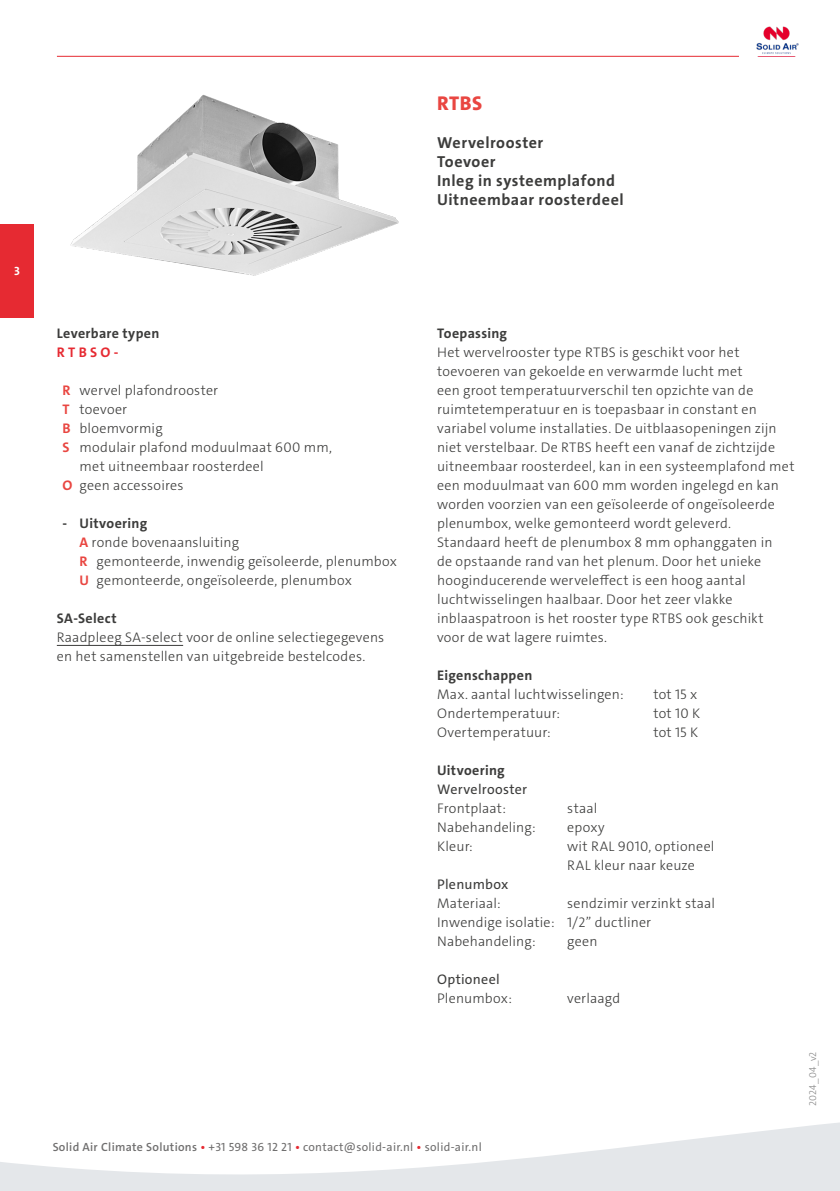
<style>
.page{position:relative;width:840px;height:1191px;background:#fff}
.page>*{position:absolute;margin:0;border:0;box-sizing:border-box;transform-origin:0 0}
.t1{font:800 20px "The Sans C4 s";color:#e94641}
.t2{font:700 16px/19px "The Sans C4 s";letter-spacing:.035em;color:#3c3c3b}
.t3{font:300 14px/19px "The Sans C4 s";letter-spacing:.015em;color:#3c3c3b}
.t4{font:700 14px "The Sans C4 s";letter-spacing:.025em;color:#3c3c3b}
.t5{font:14px "The Sans C4 s";letter-spacing:.02em;color:#3c3c3b}
.t6{font:700 14px "The Sans C4 s";color:#e62a32}
.t7{font:12px "The Sans C4 s";letter-spacing:.025em;color:#706f6f}
.t8{font:700 12px "The Sans C4 s";color:#fff}
.t9{font:300 10px "The Sans C4 s";color:#878787}
.s1{font-weight:700;color:#e94641}
.s2{font-weight:700}
.s3{font-weight:600}
.s4{font-weight:600;color:#e62a32}
</style>
<div class="page">
<div style="left:0;top:224px;width:34px;height:93px;background:#e62a32"></div>
<hr style="left:57px;top:56px;width:681px;height:1px;background:#e62a32">
<img style="left:756px;top:26px;width:43px;height:31px">
<svg style="left:0;top:1122px;width:839px;height:69px"></svg>
<hr style="left:57px;top:645px;width:126px;height:1px;background:#3c3c3b">
<img style="left:71px;top:95px;width:327px;height:180px">
<p class="t8" style="left:14px;top:263px;width:7px">3</p>
<h1 class="t1" style="left:437px;top:90px;width:47px">RTBS</h1>
<p class="t2" style="left:437px;top:133px;width:188px">Wervelrooster<br>Toevoer<br>Inleg in systeemplafond<br>Uitneembaar roosterdeel</p>
<p class="t4" style="left:57px;top:324px;width:104px">Leverbare typen</p>
<p class="t6" style="left:57px;top:343px;width:63px">R T B S O -</p>
<p class="t3" style="left:62px;top:381px;width:157px"><span class="s1">R</span> wervel plafondrooster</p>
<p class="t3" style="left:62px;top:400px;width:66px"><span class="s1">T</span> toevoer</p>
<p class="t3" style="left:62px;top:419px;width:102px"><span class="s1">B</span> bloemvormig</p>
<p class="t3" style="left:62px;top:438px;width:271px"><span class="s1">S</span> modulair plafond moduulmaat 600 mm,</p>
<p class="t3" style="left:79px;top:457px;width:186px">met uitneembaar roosterdeel</p>
<p class="t3" style="left:62px;top:476px;width:122px"><span class="s1">O</span> geen accessoires</p>
<p class="t3" style="left:79px;top:514px;width:319px;text-indent:-17px"><span class="s2">- Uitvoering<br></span><span class="s1">A</span> ronde bovenaansluiting<br><span class="s1">R</span> gemonteerde, inwendig geïsoleerde, plenumbox<br><span class="s1">U</span> gemonteerde, ongeïsoleerde, plenumbox</p>
<p class="t4" style="left:57px;top:609px;width:61px">SA-Select</p>
<p class="t3" style="left:57px;top:628px;width:329px">Raadpleeg SA-select voor de online selectiegegevens en het samenstellen van uitgebreide bestelcodes.</p>
<p class="t4" style="left:437px;top:324px;width:72px">Toepassing</p>
<p class="t3" style="left:437px;top:343px;width:358px">Het wervelrooster type RTBS is geschikt voor het toevoeren van gekoelde en verwarmde lucht met<br>een groot temperatuurverschil ten opzichte van de ruimtetemperatuur en is toepasbaar in constant en variabel volume installaties. De uitblaasopeningen zijn niet verstelbaar. De RTBS heeft een vanaf de zichtzijde uitneembaar roosterdeel, kan in een systeemplafond met een moduulmaat van 600 mm worden ingelegd en kan worden voorzien van een geïsoleerde of ongeïsoleerde plenumbox, welke gemonteerd wordt geleverd.<br>Standaard heeft de plenumbox 8 mm ophanggaten in<br>de opstaande rand van het plenum. Door het unieke hooginducerende werveleffect is een hoog aantal luchtwisselingen haalbaar. Door het zeer vlakke inblaaspatroon is het rooster type RTBS ook geschikt voor de wat lagere ruimtes.</p>
<p class="t4" style="left:437px;top:666px;width:97px">Eigenschappen</p>
<p class="t3" style="left:437px;top:685px;width:188px">Max. aantal luchtwisselingen:</p>
<p class="t3" style="left:653px;top:685px;width:45px">tot 15 x</p>
<p class="t3" style="left:437px;top:704px;width:124px">Ondertemperatuur:</p>
<p class="t3" style="left:653px;top:704px;width:48px">tot 10 K</p>
<p class="t3" style="left:437px;top:723px;width:115px">Overtemperatuur:</p>
<p class="t3" style="left:653px;top:723px;width:46px">tot 15 K</p>
<p class="t4" style="left:437px;top:761px;width:69px">Uitvoering</p>
<p class="t5" style="left:437px;top:780px;width:91px">Wervelrooster</p>
<p class="t3" style="left:437px;top:799px;width:70px">Frontplaat:</p>
<p class="t3" style="left:567px;top:799px;width:32px">staal</p>
<p class="t3" style="left:437px;top:818px;width:100px">Nabehandeling:</p>
<p class="t3" style="left:567px;top:818px;width:39px">epoxy</p>
<p class="t3" style="left:437px;top:837px;width:37px">Kleur:</p>
<p class="t3" style="left:567px;top:837px;width:149px">wit RAL 9010, optioneel<br>RAL kleur naar keuze</p>
<p class="t5" style="left:437px;top:875px;width:73px">Plenumbox</p>
<p class="t3" style="left:437px;top:894px;width:65px">Materiaal:</p>
<p class="t3" style="left:437px;top:894px;width:279px;text-indent:130px">sendzimir verzinkt staal<br>Inwendige isolatie: 1/2” ductliner<br>Nabehandeling:</p>
<p class="t3" style="left:567px;top:932px;width:32px">geen</p>
<p class="t5" style="left:437px;top:970px;width:64px">Optioneel</p>
<p class="t3" style="left:437px;top:989px;width:76px">Plenumbox:</p>
<p class="t3" style="left:567px;top:989px;width:54px">verlaagd</p>
<p class="t7" style="left:53px;top:1139px;width:430px"><span class="s3">Solid Air Climate Solutions</span> <span class="s4">•</span> +31 598 36 12 21 <span class="s4">•</span> contact@solid-air.nl <span class="s4">•</span> solid-air.nl</p>
<p class="t9" style="left:805px;top:1106px;width:56px;rotate:-90deg">2024_04_v2</p>
</div>
